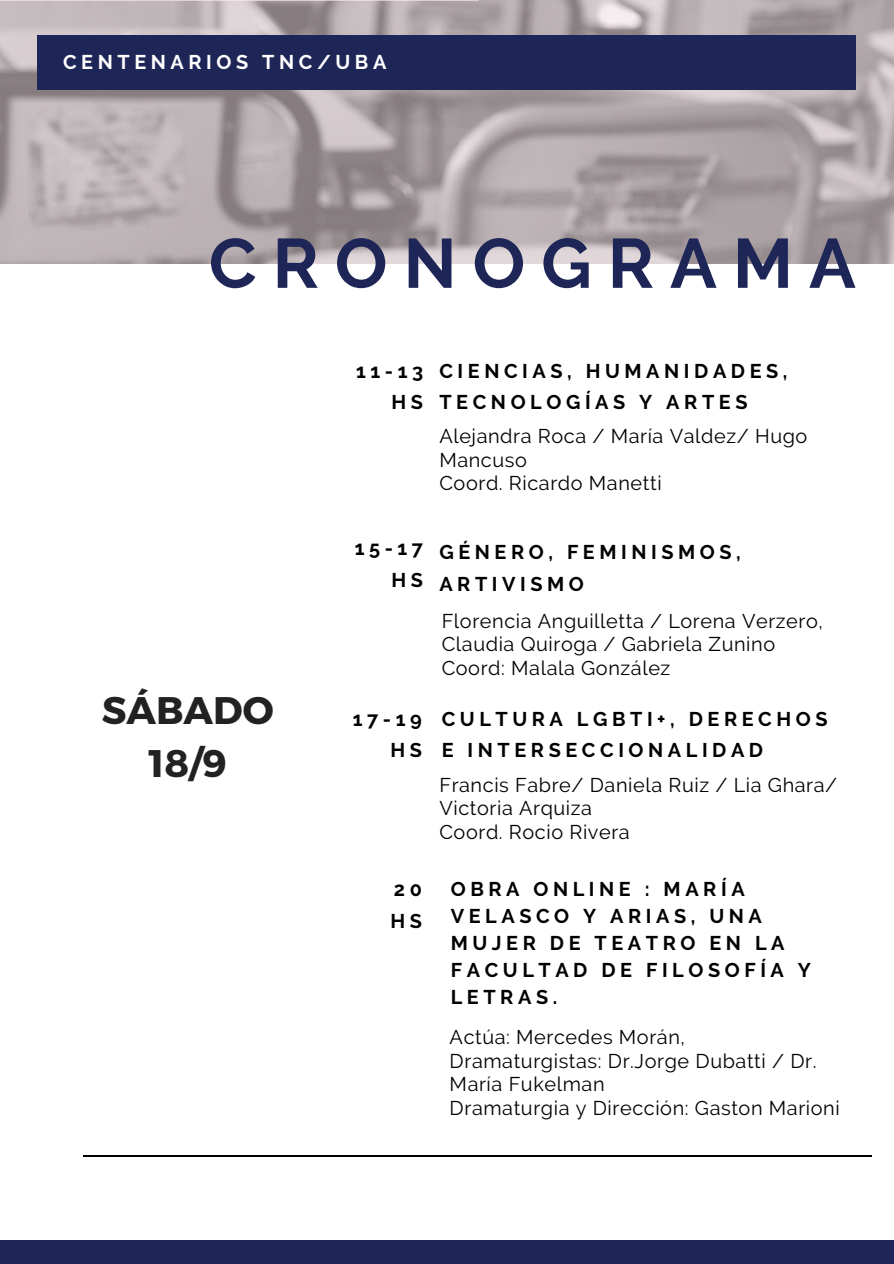
<style>
.page{position:relative;width:894px;height:1264px;background:#fff}
.page>*{position:absolute;margin:0;border:0;box-sizing:border-box;transform-origin:0 0}
.t1{font:700 69.6px "Raleway";letter-spacing:.23em;color:#1e2557}
.t2{font:700 38.4px/52.9px "Montserrat";color:#222;text-align:center}
.t3{font:19.8px/23.7px "Raleway";letter-spacing:.03em;color:#000}
.t4{font:700 19.8px/31.5px "Raleway";letter-spacing:.23em;color:#000}
.t5{font:700 19.8px "Raleway";letter-spacing:.23em;color:#fff}
</style>
<div class="page">
<hr style="left:83px;top:1155px;width:789px;height:1px;background:#000">
<div style="left:0;top:1240px;width:893px;height:23px;background:#1e2557"></div>
<svg style="left:0;top:0;width:893px;height:263px;background:#aea5a8"></svg>
<div style="left:37px;top:35px;width:818px;height:54px;background:#1e2557"></div>
<hr style="left:0;top:0;width:478px;height:1px;background:#ffeaf0">
<p class="t5" style="left:63px;top:51px;width:325px">CENTENARIOS TNC/UBA</p>
<p class="t1" style="left:209px;top:222px;width:648px">CRONOGRAMA</p>
<p class="t4" style="left:356px;top:355px;width:69px;text-align:right">11-13<br>HS</p>
<p class="t4" style="left:439px;top:355px;width:349px">CIENCIAS, HUMANIDADES,<br>TECNOLOGÍAS Y ARTES</p>
<p class="t3" style="left:439px;top:424px;width:369px">Alejandra Roca / María Valdez/ Hugo<br>Mancuso</p>
<p class="t3" style="left:439px;top:471px;width:224px">Coord. Ricardo Manetti</p>
<p class="t2" style="left:102px;top:681px;width:173px">SÁBADO<br>18/9</p>
<p class="t4" style="left:354px;top:532px;width:70px;text-align:right">15-17<br>HS</p>
<p class="t4" style="left:439px;top:536px;width:303px">GÉNERO, FEMINISMOS,<br>ARTIVISMO</p>
<p class="t3" style="left:441px;top:609px;width:383px">Florencia Anguilletta / Lorena Verzero,<br>Claudia Quiroga / Gabriela Zunino</p>
<p class="t3" style="left:441px;top:656px;width:230px">Coord: Malala González</p>
<p class="t4" style="left:353px;top:703px;width:71px;text-align:right">17-19<br>HS</p>
<p class="t4" style="left:441px;top:703px;width:387px">CULTURA LGBTI+, DERECHOS<br>E INTERSECCIONALIDAD</p>
<p class="t3" style="left:439px;top:772px;width:399px">Francis Fabre/ Daniela Ruiz / Lia Ghara/<br>Victoria Arquiza</p>
<p class="t3" style="left:439px;top:820px;width:192px">Coord. Rocio Rivera</p>
<p class="t4" style="left:390px;top:873px;width:33px">20<br>HS</p>
<p class="t4" style="left:450px;top:875px;width:361px;line-height:27px">OBRA ONLINE : MARÍA<br>VELASCO Y ARIAS, UNA<br>MUJER DE TEATRO EN LA<br>FACULTAD DE FILOSOFÍA Y<br>LETRAS.</p>
<p class="t3" style="left:449px;top:1025px;width:237px">Actúa: Mercedes Morán,</p>
<p class="t3" style="left:449px;top:1048px;width:368px">Dramaturgistas: Dr.Jorge Dubatti / Dr.<br>María Fukelman</p>
<p class="t3" style="left:449px;top:1096px;width:391px">Dramaturgia y Dirección: Gaston Marioni</p>
</div>
